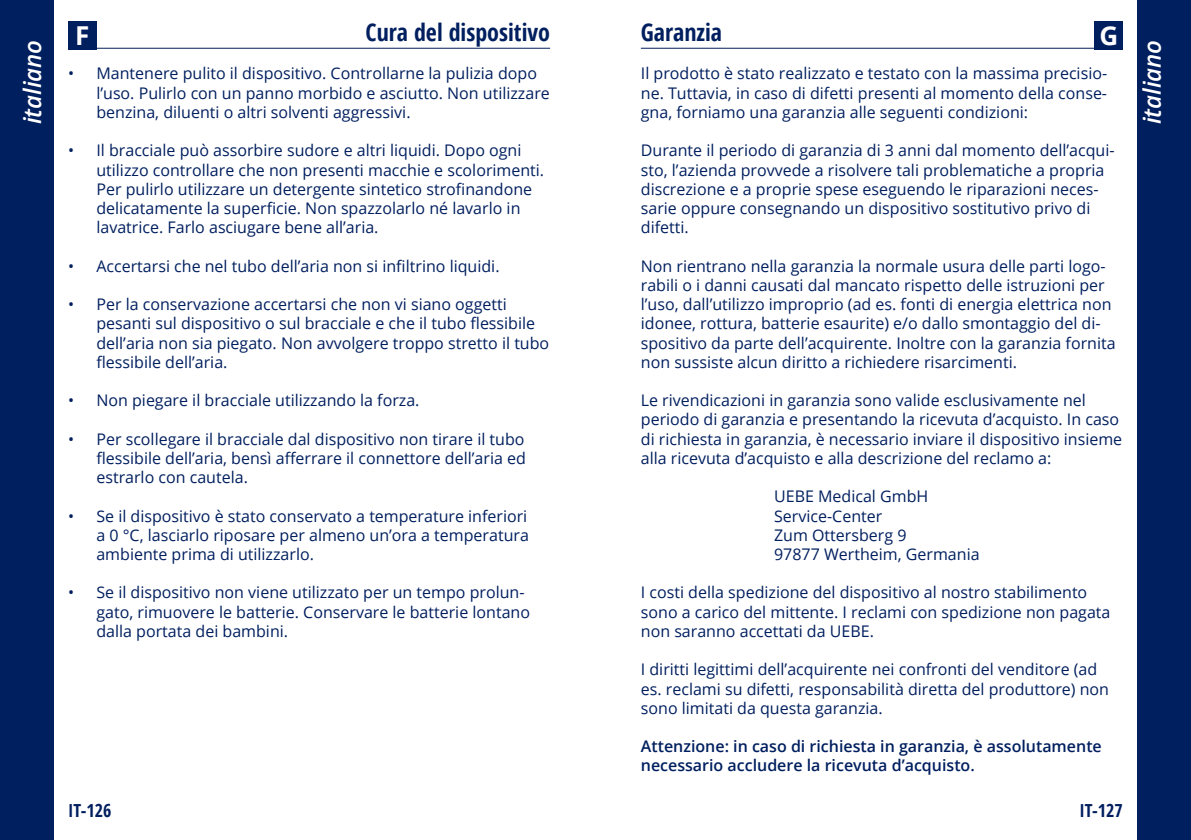
<style>
.page{position:relative;width:1191px;height:840px;background:#fff}
.page>*{position:absolute;margin:0;border:0;box-sizing:border-box;transform-origin:0 0}
.t1{font:700 26px "Open Sans";color:#fff}
.t2{font:700 condensed 24px "Open Sans";color:#001f5f}
.t3{font:italic 600 24px "Open Sans";color:#fff}
.t4{font:700 condensed 18px "Open Sans";color:#001f5f}
.t5{font:16px/19.2px "Open Sans";color:#001f5f}
.t6{font:600 16px/19.2px "Open Sans";color:#001f5f}
</style>
<div class="page">
<div style="left:1137px;top:0;width:54px;height:839px;background:#001f5f"></div>
<div style="left:0;top:0;width:54px;height:839px;background:#001f5f"></div>
<hr style="left:641px;top:48px;width:482px;height:1px;background:#001f5f">
<hr style="left:68px;top:48px;width:482px;height:1px;background:#001f5f">
<div style="left:1094px;top:21px;width:29px;height:28px;background:#001f5f"></div>
<div style="left:68px;top:21px;width:28px;height:28px;background:#001f5f"></div>
<h1 class="t1" style="left:75px;top:17px;width:16px">F</h1>
<h2 class="t2" style="left:365px;top:16px;width:186px">Cura del dispositivo</h2>
<h2 class="t2" style="left:641px;top:16px;width:83px">Garanzia</h2>
<h1 class="t1" style="left:1099px;top:17px;width:20px">G</h1>
<p class="t5" style="left:96px;top:64px;width:455px;text-indent:-28px">• Mantenere pulito il dispositivo. Controllarne la pulizia dopo l’uso. Pulirlo con un panno morbido e asciutto. Non utilizzare benzina, diluenti o altri solventi aggressivi.</p>
<p class="t5" style="left:96px;top:140px;width:449px;text-indent:-28px">• Il bracciale può assorbire sudore e altri liquidi. Dopo ogni utilizzo controllare che non presenti macchie e scolorimenti.<br>Per pulirlo utilizzare un detergente sintetico strofinandone delicatamente la superficie. Non spazzolarlo né lavarlo in lavatrice. Farlo asciugare bene all’aria.</p>
<h2 class="t3" style="left:16px;top:124px;width:86px;rotate:-90deg">italiano</h2>
<h2 class="t3" style="left:1135px;top:124px;width:86px;rotate:-90deg">italiano</h2>
<p class="t5" style="left:641px;top:64px;width:468px;text-align:justify">Il prodotto è stato realizzato e testato con la massima precisio&shy;ne. Tuttavia, in caso di difetti presenti al momento della conse&shy;gna, forniamo una garanzia alle seguenti condizioni:</p>
<p class="t5" style="left:641px;top:140px;width:475px">Durante il periodo di garanzia di 3 anni dal momento dell’acqui&shy;sto, l’azienda provvede a risolvere tali problematiche a propria discrezione e a proprie spese eseguendo le riparazioni neces&shy;sarie oppure consegnando un dispositivo sostitutivo privo di difetti.</p>
<p class="t5" style="left:641px;top:256px;width:476px">Non rientrano nella garanzia la normale usura delle parti logo&shy;rabili o i danni causati dal mancato rispetto delle istruzioni per l’uso, dall’utilizzo improprio (ad es. fonti di energia elettrica non idonee, rottura, batterie esaurite) e/o dallo smontaggio del di&shy;spositivo da parte dell’acquirente. Inoltre con la garanzia fornita non sussiste alcun diritto a richiedere risarcimenti.</p>
<p class="t5" style="left:641px;top:390px;width:483px">Le rivendicazioni in garanzia sono valide esclusivamente nel periodo di garanzia e presentando la ricevuta d’acquisto. In caso di richiesta in garanzia, è necessario inviare il dispositivo insieme alla ricevuta d’acquisto e alla descrizione del reclamo a:</p>
<p class="t5" style="left:68px;top:256px;width:433px">• Accertarsi che nel tubo dell’aria non si infiltrino liquidi.</p>
<p class="t5" style="left:96px;top:294px;width:454px;text-indent:-28px">• Per la conservazione accertarsi che non vi siano oggetti pesanti sul dispositivo o sul bracciale e che il tubo flessibile dell’aria non sia piegato. Non avvolgere troppo stretto il tubo flessibile dell’aria.</p>
<p class="t5" style="left:68px;top:390px;width:353px">• Non piegare il bracciale utilizzando la forza.</p>
<p class="t5" style="left:96px;top:428px;width:431px;text-align:justify;text-indent:-28px">• Per scollegare il bracciale dal dispositivo non tirare il tubo flessibile dell’aria, bensì afferrare il connettore dell’aria ed estrarlo con cautela.</p>
<p class="t5" style="left:96px;top:505px;width:434px;text-align:justify;text-indent:-28px">• Se il dispositivo è stato conservato a temperature inferiori a 0 °C, lasciarlo riposare per almeno un’ora a temperatura ambiente prima di utilizzarlo.</p>
<p class="t5" style="left:96px;top:582px;width:435px;text-indent:-28px">• Se il dispositivo non viene utilizzato per un tempo prolun&shy;gato, rimuovere le batterie. Conservare le batterie lontano dalla portata dei bambini.</p>
<p class="t5" style="left:774px;top:486px;width:207px">UEBE Medical GmbH<br>Service-Center<br>Zum Ottersberg 9<br>97877 Wertheim, Germania</p>
<p class="t5" style="left:641px;top:582px;width:471px">I costi della spedizione del dispositivo al nostro stabilimento sono a carico del mittente. I reclami con spedizione non pagata non saranno accettati da UEBE.</p>
<p class="t5" style="left:641px;top:659px;width:470px">I diritti legittimi dell’acquirente nei confronti del venditore (ad es. reclami su difetti, responsabilità diretta del produttore) non sono limitati da questa garanzia.</p>
<p class="t6" style="left:641px;top:736px;width:462px">Attenzione: in caso di richiesta in garanzia, è assolutamente necessario accludere la ricevuta d’acquisto.</p>
<p class="t4" style="left:68px;top:797px;width:45px">IT-126</p>
<p class="t4" style="left:1079px;top:797px;width:45px">IT-127</p>
</div>
